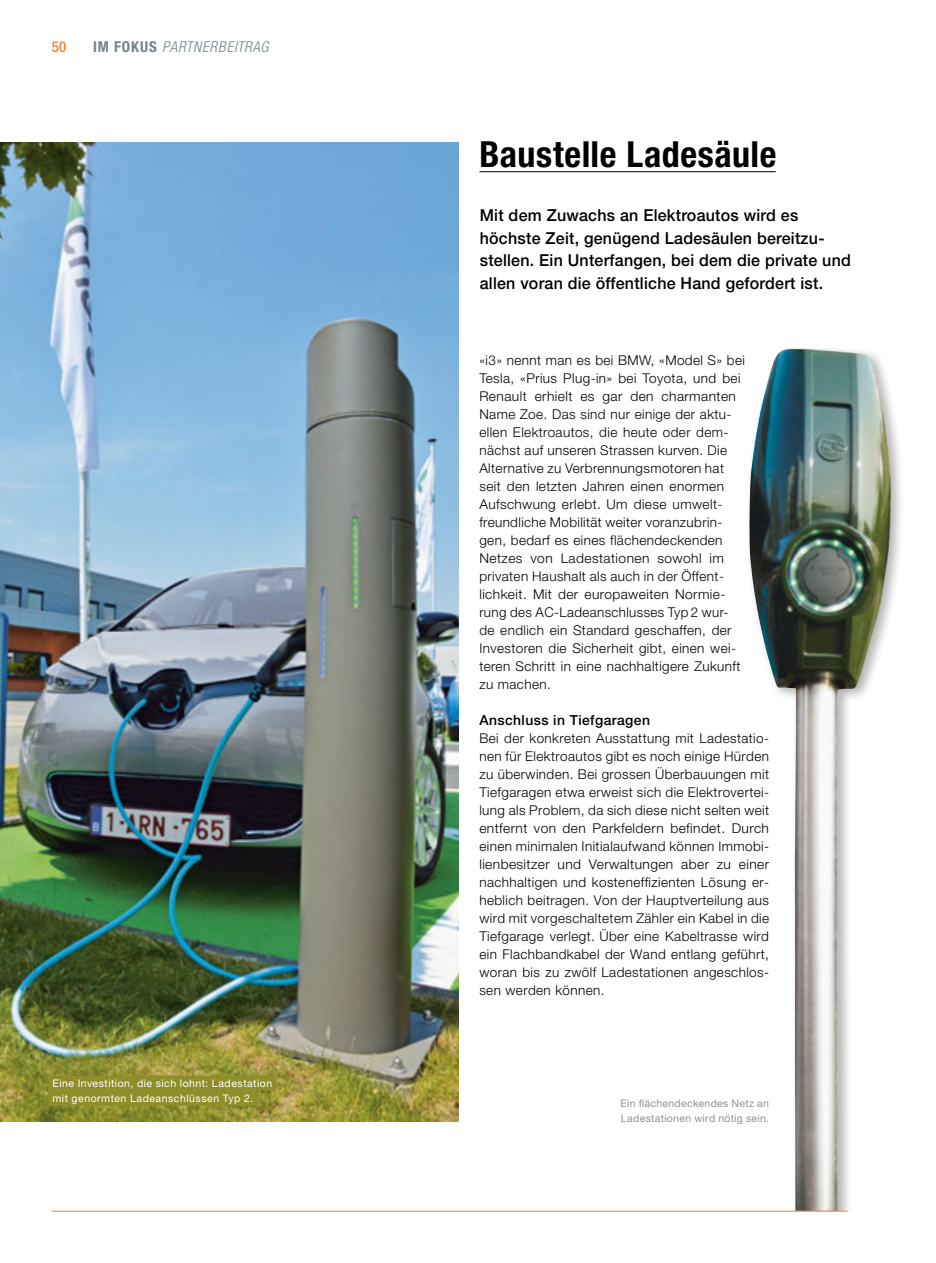
<style>
.page{position:relative;width:936px;height:1263px;background:#fff}
.page>*{position:absolute;margin:0;border:0;box-sizing:border-box;transform-origin:0 0}
.t1{font:700 condensed 36px "Helvetica Neue LT Std";letter-spacing:.015em;color:#000}
.t2{font:500 16.5px/22.5px "Helvetica Neue LT Std";letter-spacing:.015em;color:#000}
.t3{font:italic 300 condensed 15px "Helvetica Neue LT Std";letter-spacing:.045em;color:#748387}
.t4{font:500 condensed 15px "Helvetica Neue LT Std";color:#ed822f}
.t5{font:500 13.8px "Helvetica Neue LT Std";letter-spacing:.03em;color:#000}
.t6{font:300 13.5px/18px "Helvetica Neue LT Std";letter-spacing:.03em;color:#000}
.t7{font:10.5px/15px "Helvetica Neue LT Std";letter-spacing:.05em;color:#fff}
.t8{font:10.5px/15px "Helvetica Neue LT Std";letter-spacing:.025em;color:#949290}
.s1{font-weight:700;font-style:normal}
</style>
<div class="page">
<hr style="left:479px;top:171px;width:296px;height:1px;background:#000">
<img style="left:0;top:142px;width:458px;height:980px">
<div style="left:48px;top:1076px;width:228px;height:15px;background:#908e2b"></div>
<div style="left:48px;top:1091px;width:209px;height:15px;background:#908e2b"></div>
<div style="left:744px;top:349px;width:161px;height:862px;background:#000;opacity:.3"></div>
<img style="left:748px;top:349px;width:143px;height:862px">
<hr style="left:52px;top:1211px;width:795px;height:1px;background:#ed822f">
<p class="t4" style="left:52px;top:38px;width:16px">50</p>
<p class="t3" style="left:93px;top:39px;width:177px"><span class="s1">IM FOKUS</span> PARTNERBEITRAG</p>
<p class="t7" style="left:52px;top:1075px;width:221px">Eine Investition, die sich lohnt: Ladestation mit genormten Ladeanschlüssen Typ 2.</p>
<h1 class="t1" style="left:479px;top:132px;width:298px">Baustelle Ladesäule</h1>
<p class="t2" style="left:480px;top:204px;width:372px">Mit dem Zuwachs an Elektroautos wird es höchste Zeit, genügend Ladesäulen bereitzu&shy;stellen. Ein Unterfangen, bei dem die private und allen voran die öffentliche Hand gefordert ist.</p>
<p class="t6" style="left:479px;top:351px;width:267px">«i3» nennt man es bei BMW, «Model S» bei Tesla, «Prius Plug-in» bei Toyota, und bei Renault erhielt es gar den charmanten Name Zoe. Das sind nur einige der aktu&shy;ellen Elektroautos, die heute oder dem&shy;nächst auf unseren Strassen kurven. Die Alternative zu Verbrennungsmotoren hat seit den letzten Jahren einen enormen Aufschwung erlebt. Um diese umwelt&shy;freundliche Mobilität weiter voranzubrin&shy;gen, bedarf es eines flächendeckenden Netzes von Ladestationen sowohl im privaten Haushalt als auch in der Öffent&shy;lichkeit. Mit der europaweiten Normie&shy;rung des AC-Ladeanschlusses Typ 2 wur&shy;de endlich ein Standard geschaffen, der Investoren die Sicherheit gibt, einen wei&shy;teren Schritt in eine nachhaltigere Zukunft zu machen.</p>
<p class="t5" style="left:479px;top:712px;width:172px">Anschluss in Tiefgaragen</p>
<p class="t6" style="left:479px;top:729px;width:291px;text-align:justify">Bei der konkreten Ausstattung mit Ladestatio&shy;nen für Elektroautos gibt es noch einige Hürden zu überwinden. Bei grossen Überbauungen mit Tiefgaragen etwa erweist sich die Elektrovertei&shy;lung als Problem, da sich diese nicht selten weit entfernt von den Parkfeldern befindet. Durch einen minimalen Initialaufwand können Immobi&shy;lienbesitzer und Verwaltungen aber zu einer nachhaltigen und kosteneffizienten Lösung er&shy;heblich beitragen. Von der Hauptverteilung aus wird mit vorgeschaltetem Zähler ein Kabel in die Tiefgarage verlegt. Über eine Kabeltrasse wird ein Flachbandkabel der Wand entlang geführt, woran bis zu zwölf Ladestationen angeschlos&shy;sen werden können.</p>
<p class="t8" style="left:620px;top:1095px;width:150px">Ein flächendeckendes Netz an<br>Ladestationen wird nötig sein.</p>
</div>
